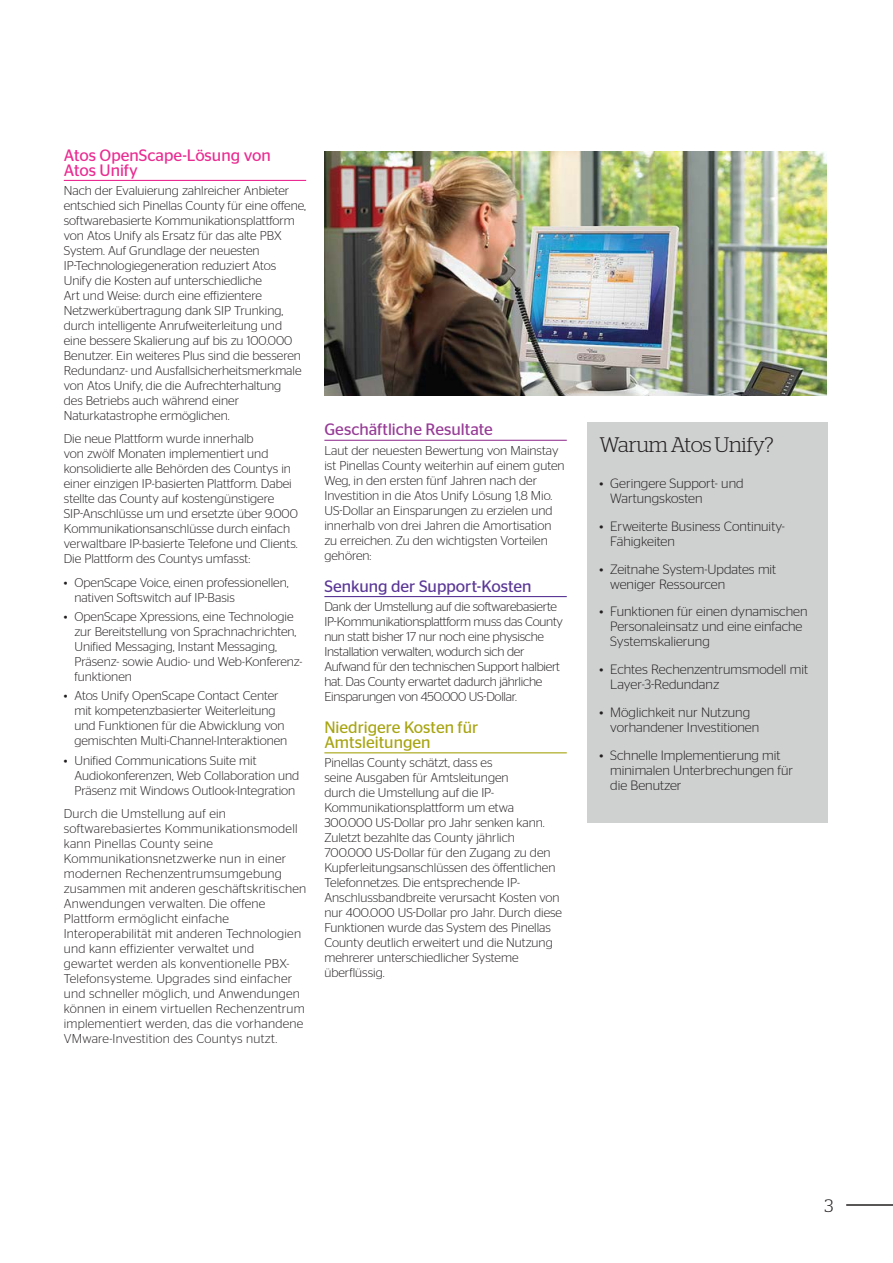
<style>
.page{position:relative;width:893px;height:1263px;background:#fff}
.page>*{position:absolute;margin:0;border:0;box-sizing:border-box;transform-origin:0 0}
.t1{font:300 21px "Stag";letter-spacing:-.01em;color:#231f20}
.Page_numbering{font:300 18px "Stag";color:#231f20}
.Chapter_Title{font:16.5px/15px "Stag Sans";color:#ea2c92}
.Chapter_Title-2{font:16.5px/15px "Stag Sans";color:#a8a513}
.Chapter_Title-3{font:16.5px "Stag Sans";color:#5b3896}
.Chapter_Title-4{font:16.5px "Stag Sans";color:#973c96}
.t2{font:300 13.5px/15px "Stag Sans";color:#231f20}
.Body_Copy{font:300 12.75px/15px "Stag Sans";color:#231f20}
.Body_Copy-2{font:300 12.75px/15px "Stag Sans";letter-spacing:.02em;color:#231f20}
.Body_Copy-3{font:300 12.75px/15px "Stag Sans";letter-spacing:-.02em;color:#231f20}
</style>
<div class="page">
<div style="left:587px;top:422px;width:241px;height:401px;background:#cfd1d1"></div>
<hr style="left:846px;top:1204px;width:47px;height:2px;background:#231f20">
<hr style="left:64px;top:180px;width:242px;height:1px;background:#ea2c92">
<hr style="left:324px;top:440px;width:243px;height:1px;background:#973c96">
<hr style="left:324px;top:596px;width:243px;height:1px;background:#5b3896">
<hr style="left:324px;top:752px;width:243px;height:1px;background:#a8a513">
<img style="left:325px;top:151px;width:501px;height:244px">
<p class="Chapter_Title" style="left:64px;top:147px;width:209px">Atos OpenScape-Lösung von<br>Atos Unify</p>
<p class="Body_Copy" style="left:64px;top:183px;width:244px">Nach der Evaluierung zahlreicher Anbieter entschied sich Pinellas County für eine offene, softwarebasierte Kommunikationsplattform von Atos Unify als Ersatz für das alte PBX System. Auf Grundlage der neuesten IP-Technologiegeneration reduziert Atos Unify die Kosten auf unterschiedliche<br>Art und Weise: durch eine effizientere Netzwerkübertragung dank SIP Trunking, durch intelligente Anrufweiterleitung und eine bessere Skalierung auf bis zu 100.000<br>Benutzer. Ein weiteres Plus sind die besseren Redundanz- und Ausfallsicherheitsmerkmale von Atos Unify, die die Aufrechterhaltung<br>des Betriebs auch während einer Naturkatastrophe ermöglichen.</p>
<p class="Body_Copy" style="left:64px;top:431px;width:236px">Die neue Plattform wurde innerhalb<br>von zwölf Monaten implementiert und konsolidierte alle Behörden des Countys in einer einzigen IP-basierten Plattform. Dabei stellte das County auf kostengünstigere SIP-Anschlüsse um und ersetzte über 9.000<br>Kommunikationsanschlüsse durch einfach verwaltbare IP-basierte Telefone und Clients.<br>Die Plattform des Countys umfasst:</p>
<p class="Body_Copy" style="left:74px;top:575px;width:216px;text-indent:-11px">• OpenScape Voice, einen professionellen, nativen Softswitch auf IP-Basis</p>
<p class="Body_Copy" style="left:74px;top:609px;width:230px;text-indent:-11px">• OpenScape Xpressions, eine Technologie zur Bereitstellung von Sprachnachrichten, Unified Messaging, Instant Messaging, Präsenz- sowie Audio- und Web-Konferenz&shy;funktionen</p>
<p class="Body_Copy" style="left:74px;top:688px;width:214px;text-indent:-11px">• Atos Unify OpenScape Contact Center mit kompetenzbasierter Weiterleitung und Funktionen für die Abwicklung von gemischten Multi-Channel-Interaktionen</p>
<p class="Body_Copy" style="left:74px;top:753px;width:226px;text-indent:-11px">• Unified Communications Suite mit<br>Audiokonferenzen, Web Collaboration und<br>Präsenz mit Windows Outlook-Integration</p>
<p class="Body_Copy-2" style="left:64px;top:806px;width:244px">Durch die Umstellung auf ein softwarebasiertes Kommunikationsmodell kann Pinellas County seine Kommunikationsnetzwerke nun in einer modernen Rechenzentrumsumgebung zusammen mit anderen geschäftskritischen Anwendungen verwalten. Die offene Plattform ermöglicht einfache Interoperabilität mit anderen Technologien und kann effizienter verwaltet und gewartet werden als konventionelle PBX-Telefonsysteme. Upgrades sind einfacher und schneller möglich, und Anwendungen können in einem virtuellen Rechenzentrum implementiert werden, das die vorhandene VMware-Investition des Countys nutzt.</p>
<p class="Chapter_Title-4" style="left:324px;top:420px;width:170px">Geschäftliche Resultate</p>
<p class="Body_Copy" style="left:324px;top:443px;width:242px">Laut der neuesten Bewertung von Mainstay ist Pinellas County weiterhin auf einem guten Weg, in den ersten fünf Jahren nach der Investition in die Atos Unify Lösung 1,8 Mio.<br>US-Dollar an Einsparungen zu erzielen und innerhalb von drei Jahren die Amortisation zu erreichen. Zu den wichtigsten Vorteilen gehören:</p>
<p class="Chapter_Title-3" style="left:324px;top:577px;width:209px">Senkung der Support-Kosten</p>
<p class="Body_Copy-3" style="left:324px;top:599px;width:240px">Dank der Umstellung auf die softwarebasierte IP-Kommunikationsplattform muss das County nun statt bisher 17 nur noch eine physische Installation verwalten, wodurch sich der Aufwand für den technischen Support halbiert hat. Das County erwartet dadurch jährliche Einsparungen von 450.000 US-Dollar.</p>
<p class="Chapter_Title-2" style="left:324px;top:720px;width:156px">Niedrigere Kosten für<br>Amtsleitungen</p>
<p class="Body_Copy" style="left:324px;top:755px;width:239px">Pinellas County schätzt, dass es<br>seine Ausgaben für Amtsleitungen<br>durch die Umstellung auf die IP-Kommunikationsplattform um etwa 300.000 US-Dollar pro Jahr senken kann.<br>Zuletzt bezahlte das County jährlich 700.000 US-Dollar für den Zugang zu den Kupferleitungsanschlüssen des öffentlichen Telefonnetzes. Die entsprechende IP-Anschlussbandbreite verursacht Kosten von nur 400.000 US-Dollar pro Jahr. Durch diese Funktionen wurde das System des Pinellas County deutlich erweitert und die Nutzung mehrerer unterschiedlicher Systeme überflüssig.</p>
<p class="t1" style="left:600px;top:433px;width:175px">Warum Atos Unify?</p>
<p class="t2" style="left:610px;top:476px;width:135px;text-indent:-11px">• Geringere Support- und<br>Wartungskosten</p>
<p class="t2" style="left:610px;top:518px;width:176px;text-indent:-11px">• Erweiterte Business Continuity-<br>Fähigkeiten</p>
<p class="t2" style="left:610px;top:561px;width:168px;text-indent:-11px">• Zeitnahe System-Updates mit weniger Ressourcen</p>
<p class="t2" style="left:610px;top:604px;width:199px;text-indent:-11px">• Funktionen für einen dynamischen<br>Personaleinsatz und eine einfache<br>Systemskalierung</p>
<p class="t2" style="left:610px;top:662px;width:199px;text-indent:-11px">• Echtes Rechenzentrumsmodell mit<br>Layer-3-Redundanz</p>
<p class="t2" style="left:610px;top:704px;width:151px;text-indent:-11px">• Möglichkeit nur Nutzung vorhandener Investitionen</p>
<p class="t2" style="left:610px;top:747px;width:185px;text-indent:-11px">• Schnelle Implementierung mit minimalen Unterbrechungen für die Benutzer</p>
<p class="Page_numbering" style="left:824px;top:1196px;width:10px">3</p>
</div>
